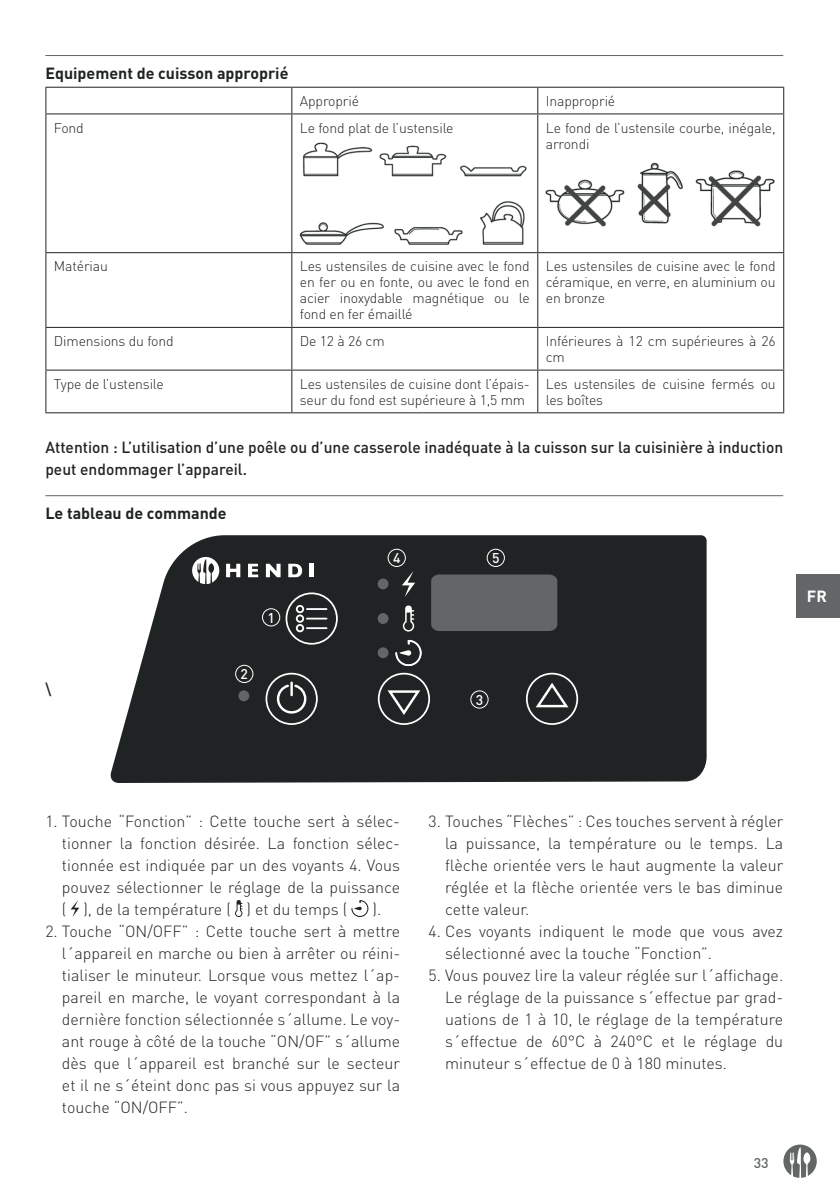
<style>
.page{position:relative;width:840px;height:1191px;background:#fff}
.page>*{position:absolute;margin:0;border:0;box-sizing:border-box;transform-origin:0 0}
.t1{font:300 16px/22px "DIN Pro";color:#202323;text-align:justify}
.t2{font:500 16px/22px "DIN Pro";color:#202323}
.t3{font:700 16px "DIN Pro";color:#202323}
.t4{font:700 16px "DIN Pro";color:#fff}
.t5{font:300 14px/16px "DIN Pro";letter-spacing:-.01em;color:#202323}
.t6{font:500 14px "DIN Pro";color:#fff}
.t7{font:500 14px "DIN Pro";color:#626666}
</style>
<div class="page">
<div style="left:796px;top:574px;width:43px;height:43px;background:#626666"></div>
<svg style="left:783px;top:1144px;width:33px;height:33px"></svg>
<hr style="left:45px;top:55px;width:737px;height:1px;background:#626666">
<hr style="left:45px;top:495px;width:737px;height:1px;background:#626666">
<hr style="left:45px;top:87px;width:247px;height:1px;background:#202323">
<svg style="left:45px;top:88px;width:1px;height:25px"></svg>
<hr style="left:292px;top:87px;width:245px;height:1px;background:#202323">
<svg style="left:291px;top:88px;width:1px;height:25px"></svg>
<hr style="left:537px;top:87px;width:246px;height:1px;background:#202323">
<svg style="left:537px;top:88px;width:1px;height:25px"></svg>
<hr style="left:45px;top:113px;width:247px;height:1px;background:#202323">
<hr style="left:45px;top:114px;width:1px;height:138px;background:#202323">
<hr style="left:292px;top:113px;width:245px;height:1px;background:#202323">
<hr style="left:291px;top:114px;width:1px;height:138px;background:#202323">
<hr style="left:537px;top:113px;width:246px;height:1px;background:#202323">
<hr style="left:537px;top:114px;width:1px;height:138px;background:#202323">
<hr style="left:782px;top:114px;width:1px;height:138px;background:#202323">
<hr style="left:45px;top:252px;width:247px;height:1px;background:#202323">
<hr style="left:45px;top:253px;width:1px;height:74px;background:#202323">
<hr style="left:292px;top:252px;width:245px;height:1px;background:#202323">
<hr style="left:291px;top:253px;width:1px;height:74px;background:#202323">
<hr style="left:537px;top:252px;width:246px;height:1px;background:#202323">
<hr style="left:537px;top:253px;width:1px;height:74px;background:#202323">
<hr style="left:782px;top:253px;width:1px;height:74px;background:#202323">
<hr style="left:45px;top:327px;width:247px;height:1px;background:#202323">
<hr style="left:45px;top:328px;width:1px;height:41px;background:#202323">
<hr style="left:292px;top:327px;width:245px;height:1px;background:#202323">
<hr style="left:291px;top:328px;width:1px;height:41px;background:#202323">
<hr style="left:537px;top:327px;width:246px;height:1px;background:#202323">
<hr style="left:537px;top:328px;width:1px;height:41px;background:#202323">
<hr style="left:782px;top:328px;width:1px;height:41px;background:#202323">
<hr style="left:45px;top:369px;width:247px;height:1px;background:#202323">
<hr style="left:45px;top:370px;width:1px;height:42px;background:#202323">
<hr style="left:292px;top:369px;width:245px;height:1px;background:#202323">
<hr style="left:291px;top:370px;width:1px;height:42px;background:#202323">
<hr style="left:537px;top:369px;width:246px;height:1px;background:#202323">
<hr style="left:537px;top:370px;width:1px;height:42px;background:#202323">
<hr style="left:782px;top:370px;width:1px;height:42px;background:#202323">
<hr style="left:45px;top:412px;width:247px;height:1px;background:#202323">
<hr style="left:292px;top:412px;width:245px;height:1px;background:#202323">
<hr style="left:537px;top:412px;width:246px;height:1px;background:#202323">
<img style="left:300px;top:143px;width:226px;height:102px">
<img style="left:545px;top:163px;width:229px;height:64px">
<svg style="left:110px;top:535px;width:596px;height:248px;background:#303333"></svg>
<div style="left:238px;top:690px;width:11px;height:11px;background:#626666;border-radius:50%"></div>
<div style="left:377px;top:613px;width:11px;height:11px;background:#626666;border-radius:50%"></div>
<div style="left:377px;top:647px;width:11px;height:11px;background:#626666;border-radius:50%"></div>
<div style="left:377px;top:578px;width:11px;height:11px;background:#626666;border-radius:50%"></div>
<svg style="left:265px;top:673px;width:52px;height:52px;background:#484b4b"></svg>
<svg style="left:525px;top:673px;width:53px;height:52px;background:#454848"></svg>
<svg style="left:377px;top:673px;width:53px;height:52px;background:#454848"></svg>
<svg style="left:285px;top:592px;width:52px;height:52px;background:#484a4a"></svg>
<svg style="left:402px;top:605px;width:12px;height:26px"></svg>
<svg style="left:401px;top:571px;width:14px;height:26px"></svg>
<svg style="left:394px;top:639px;width:28px;height:28px"></svg>
<hr style="left:310px;top:564px;width:4px;height:13px;background:#fff">
<svg style="left:288px;top:564px;width:14px;height:13px"></svg>
<svg style="left:266px;top:564px;width:14px;height:13px"></svg>
<svg style="left:248px;top:564px;width:10px;height:13px"></svg>
<svg style="left:226px;top:564px;width:14px;height:13px"></svg>
<svg style="left:192px;top:557px;width:27px;height:27px"></svg>
<div style="left:431px;top:574px;width:126px;height:57px;background:#626666"></div>
<div style="left:486px;top:549px;width:18px;height:18px;border:1px solid #fff;border-radius:50%"></div>
<div style="left:387px;top:549px;width:18px;height:18px;border:1px solid #fff;border-radius:50%"></div>
<div style="left:470px;top:690px;width:18px;height:18px;border:1px solid #fff;border-radius:50%"></div>
<div style="left:262px;top:608px;width:18px;height:18px;border:1px solid #fff;border-radius:50%"></div>
<div style="left:235px;top:665px;width:18px;height:18px;border:1px solid #fff;border-radius:50%"></div>
<svg style="left:71px;top:900px;width:8px;height:17px"></svg>
<svg style="left:235px;top:900px;width:7px;height:17px"></svg>
<svg style="left:351px;top:900px;width:17px;height:17px"></svg>
<p class="t3" style="left:45px;top:60px;width:244px">Equipement de cuisson approprié</p>
<p class="t5" style="left:300px;top:92px;width:61px">Approprié</p>
<p class="t5" style="left:545px;top:92px;width:71px">Inapproprié</p>
<p class="t5" style="left:54px;top:119px;width:31px">Fond</p>
<p class="t5" style="left:300px;top:119px;width:155px">Le fond plat de l’ustensile</p>
<p class="t5" style="left:545px;top:119px;width:231px">Le fond de l’ustensile courbe, inégale, arrondi</p>
<p class="t5" style="left:54px;top:258px;width:55px">Matériau</p>
<p class="t5" style="left:300px;top:258px;width:231px;text-align:justify">Les ustensiles de cuisine avec le fond en fer ou en fonte, ou avec le fond en acier inoxydable magnétique ou le fond en fer émaillé</p>
<p class="t5" style="left:545px;top:258px;width:231px;text-align:justify">Les ustensiles de cuisine avec le fond céramique, en verre, en aluminium ou en bronze</p>
<p class="t5" style="left:54px;top:332px;width:121px">Dimensions du fond</p>
<p class="t5" style="left:300px;top:332px;width:86px">De 12 à 26 cm</p>
<p class="t5" style="left:545px;top:332px;width:231px">Inférieures à 12 cm supérieures à 26 cm</p>
<p class="t5" style="left:54px;top:375px;width:111px">Type de l’ustensile</p>
<p class="t5" style="left:300px;top:375px;width:231px">Les ustensiles de cuisine dont l’épais&shy;seur du fond est supérieure à 1,5 mm</p>
<p class="t5" style="left:545px;top:375px;width:231px">Les ustensiles de cuisine fermés ou les boîtes</p>
<p class="t2" style="left:45px;top:434px;width:738px">Attention : L’utilisation d’une poêle ou d’une casserole inadéquate à la cuisson sur la cuisinière à induction peut endommager l’appareil.</p>
<p class="t3" style="left:45px;top:500px;width:183px">Le tableau de commande</p>
<p class="t2" style="left:45px;top:676px;width:7px">\</p>
<p class="t6" style="left:240px;top:662px;width:9px">2</p>
<p class="t6" style="left:267px;top:606px;width:9px">1</p>
<p class="t6" style="left:393px;top:546px;width:9px">4</p>
<p class="t6" style="left:491px;top:546px;width:9px">5</p>
<p class="t6" style="left:475px;top:688px;width:9px">3</p>
<p class="t4" style="left:806px;top:583px;width:21px">FR</p>
<p class="t1" style="left:62px;top:809px;width:339px;text-indent:-17px">1. Touche “Fonction” : Cette touche sert à sélec&shy;tionner la fonction désirée. La fonction sélec&shy;tionnée est indiquée par un des voyants 4. Vous pouvez sélectionner le réglage de la puissance ( ), de la température ( ) et du temps (</p>
<p class="t1" style="left:372px;top:897px;width:10px">).</p>
<p class="t1" style="left:62px;top:919px;width:339px;text-indent:-17px">2. Touche “ON/OFF” : Cette touche sert à mettre l´appareil en marche ou bien à arrêter ou réini&shy;tialiser le minuteur. Lorsque vous mettez l´ap&shy;pareil en marche, le voyant correspondant à la dernière fonction sélectionnée s´allume. Le voy&shy;ant rouge à côté de la touche “ON/OF” s´allume dès que l´appareil est branché sur le secteur et il ne s´éteint donc pas si vous appuyez sur la touche “ON/OFF”.</p>
<p class="t1" style="left:445px;top:809px;width:339px;text-indent:-17px">3. Touches “Flèches” : Ces touches servent à régler la puissance, la température ou le temps. La flèche orientée vers le haut augmente la valeur réglée et la flèche orientée vers le bas diminue cette valeur.</p>
<p class="t1" style="left:445px;top:919px;width:339px;text-indent:-17px">4. Ces voyants indiquent le mode que vous avez sélectionné avec la touche “Fonction”.</p>
<p class="t1" style="left:445px;top:963px;width:339px;text-indent:-17px">5. Vous pouvez lire la valeur réglée sur l´affichage.<br>Le réglage de la puissance s´effectue par grad&shy;uations de 1 à 10, le réglage de la température s´effectue de 60°C à 240°C et le réglage du minuteur s´effectue de 0 à 180 minutes.</p>
<p class="t7" style="left:753px;top:1151px;width:16px">33</p>
</div>
